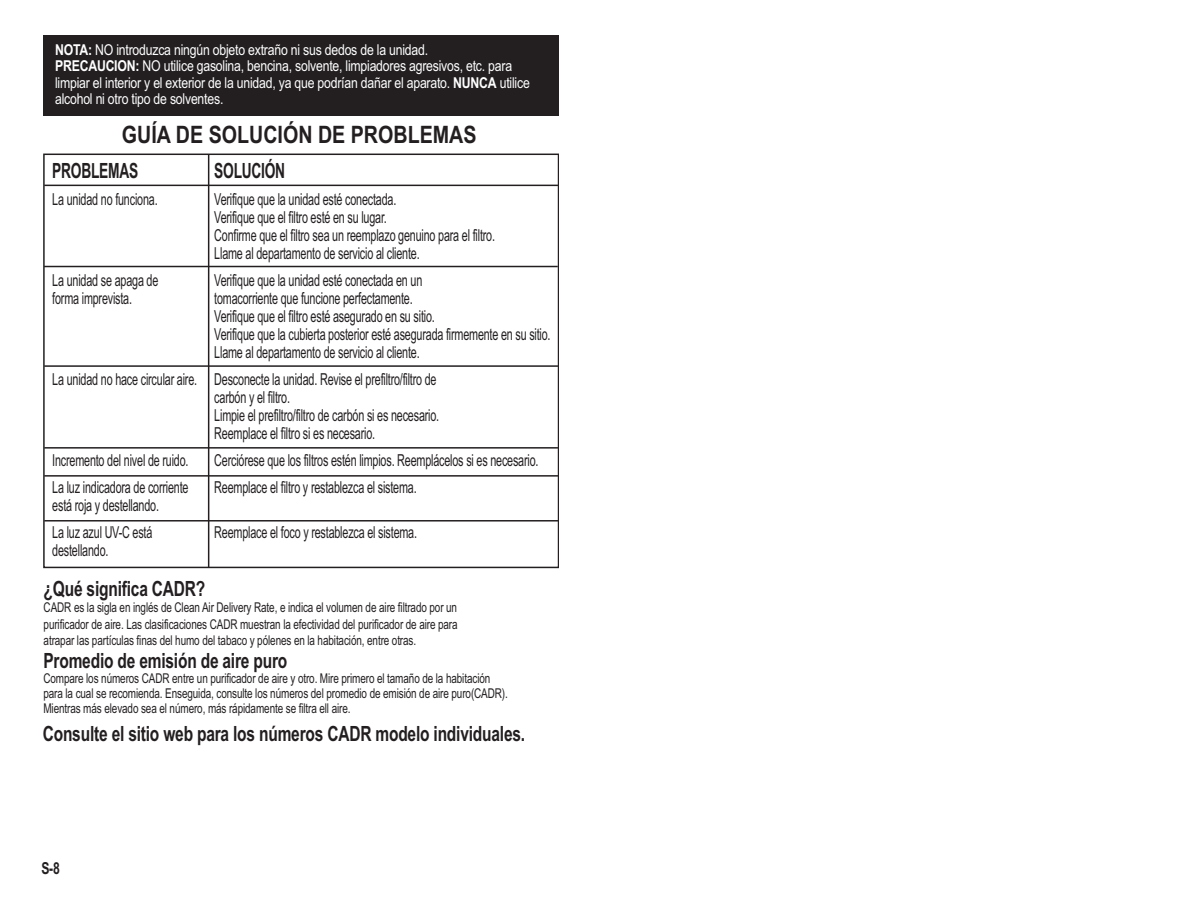
<style>
.page{position:relative;width:1188px;height:918px;background:#fff}
.page>*{position:absolute;margin:0;border:0;box-sizing:border-box;transform-origin:0 0}
.t1{font:700 24px "Arial Narrow";color:#231f20}
.t2{font:700 21px "Arial Narrow";letter-spacing:-.01em;color:#231f20;scale:.9 1}
.t3{font:700 21px "Arial Narrow";letter-spacing:-.01em;color:#231f20;scale:.8 1}
.t4{font:16.5px/18px "Arial Narrow";letter-spacing:-.015em;color:#231f20;scale:.8 1}
.t5{font:700 16.5px "Arial Narrow";color:#231f20;scale:.9 1}
.t6{font:15px/16.5px "Arial Narrow";letter-spacing:-.015em;color:#fff}
.t7{font:13.5px/15px "Arial Narrow";letter-spacing:-.01em;color:#231f20;scale:.9 1}
.s1{font-weight:700}
</style>
<div class="page">
<div style="left:43px;top:154px;width:516px;height:414px;border:2px solid #231f20"></div>
<hr style="left:44px;top:185px;width:514px;height:1px;background:#231f20">
<hr style="left:44px;top:266px;width:514px;height:1px;background:#231f20">
<hr style="left:44px;top:365px;width:514px;height:2px;background:#231f20">
<hr style="left:44px;top:447px;width:514px;height:2px;background:#231f20">
<hr style="left:208px;top:155px;width:1px;height:413px;background:#231f20">
<hr style="left:44px;top:475px;width:514px;height:2px;background:#231f20">
<hr style="left:44px;top:520px;width:514px;height:2px;background:#231f20">
<div style="left:43px;top:35px;width:516px;height:81px;background:#231f20"></div>
<p class="t6" style="left:55px;top:41px;width:476px"><span class="s1">NOTA:</span> NO introduzca ningún objeto extraño ni sus dedos de la unidad.<br><span class="s1">PRECAUCION:</span> NO utilice gasolina, bencina, solvente, limpiadores agresivos, etc. para limpiar el interior y el exterior de la unidad, ya que podrían dañar el aparato. <span class="s1">NUNCA</span> utilice alcohol ni otro tipo de solventes.</p>
<h1 class="t1" style="left:122px;top:121px;width:356px">GUÍA DE SOLUCIÓN DE PROBLEMAS</h1>
<p class="t3" style="left:52px;top:159px;width:109px">PROBLEMAS</p>
<p class="t3" style="left:214px;top:159px;width:90px">SOLUCIÓN</p>
<p class="t4" style="left:52px;top:191px;width:133px">La unidad no funciona.</p>
<p class="t4" style="left:214px;top:191px;width:352px">Verifique que la unidad esté conectada.<br>Verifique que el filtro esté en su lugar.<br>Confirme que el filtro sea un reemplazo genuino para el filtro.<br>Llame al departamento de servicio al cliente.</p>
<p class="t4" style="left:52px;top:272px;width:134px">La unidad se apaga de</p>
<p class="t4" style="left:214px;top:272px;width:262px">Verifique que la unidad esté conectada en un</p>
<p class="t4" style="left:52px;top:290px;width:101px">forma imprevista.</p>
<p class="t4" style="left:214px;top:290px;width:422px">tomacorriente que funcione perfectamente.<br>Verifique que el filtro esté asegurado en su sitio.<br>Verifique que la cubierta posterior esté asegurada firmemente en su sitio.<br>Llame al departamento de servicio al cliente.</p>
<p class="t4" style="left:214px;top:371px;width:283px;text-indent:-162px">La unidad no hace circular aire. Desconecte la unidad. Revise el prefiltro/filtro de carbón y el filtro.<br>Limpie el prefiltro/filtro de carbón si es necesario.<br>Reemplace el filtro si es necesario.</p>
<p class="t4" style="left:52px;top:452px;width:172px">Incremento del nivel de ruido.</p>
<p class="t4" style="left:214px;top:452px;width:407px">Cerciórese que los filtros estén limpios. Reemplácelos si es necesario.</p>
<p class="t4" style="left:52px;top:479px;width:172px">La luz indicadora de corriente</p>
<p class="t4" style="left:214px;top:479px;width:255px">Reemplace el filtro y restablezca el sistema.</p>
<p class="t4" style="left:52px;top:492px;width:135px;line-height:27px">está roja y destellando.<br>La luz azul UV-C está</p>
<p class="t4" style="left:214px;top:524px;width:255px">Reemplace el foco y restablezca el sistema.</p>
<p class="t4" style="left:52px;top:542px;width:72px">destellando.</p>
<p class="t2" style="left:44px;top:576px;width:181px">¿Qué significa CADR?</p>
<p class="t7" style="left:44px;top:599px;width:462px;line-height:16.5px;text-align:justify">CADR es la sigla en inglés de Clean Air Delivery Rate, e indica el volumen de aire filtrado por un purificador de aire. Las clasificaciones CADR muestran la efectividad del purificador de aire para atrapar las partículas finas del humo del tabaco y pólenes en la habitación, entre otras.</p>
<p class="t2" style="left:43px;top:649px;width:273px">Promedio de emisión de aire puro</p>
<p class="t7" style="left:43px;top:671px;width:518px">Compare los números CADR entre un purificador de aire y otro. Mire primero el tamaño de la habitación para la cual se recomienda. Enseguida, consulte los números del promedio de emisión de aire puro(CADR).<br>Mientras más elevado sea el número, más rápidamente se filtra ell aire.</p>
<p class="t2" style="left:43px;top:721px;width:538px">Consulte el sitio web para los números CADR modelo individuales.</p>
<p class="t5" style="left:41px;top:858px;width:22px">S-8</p>
</div>
